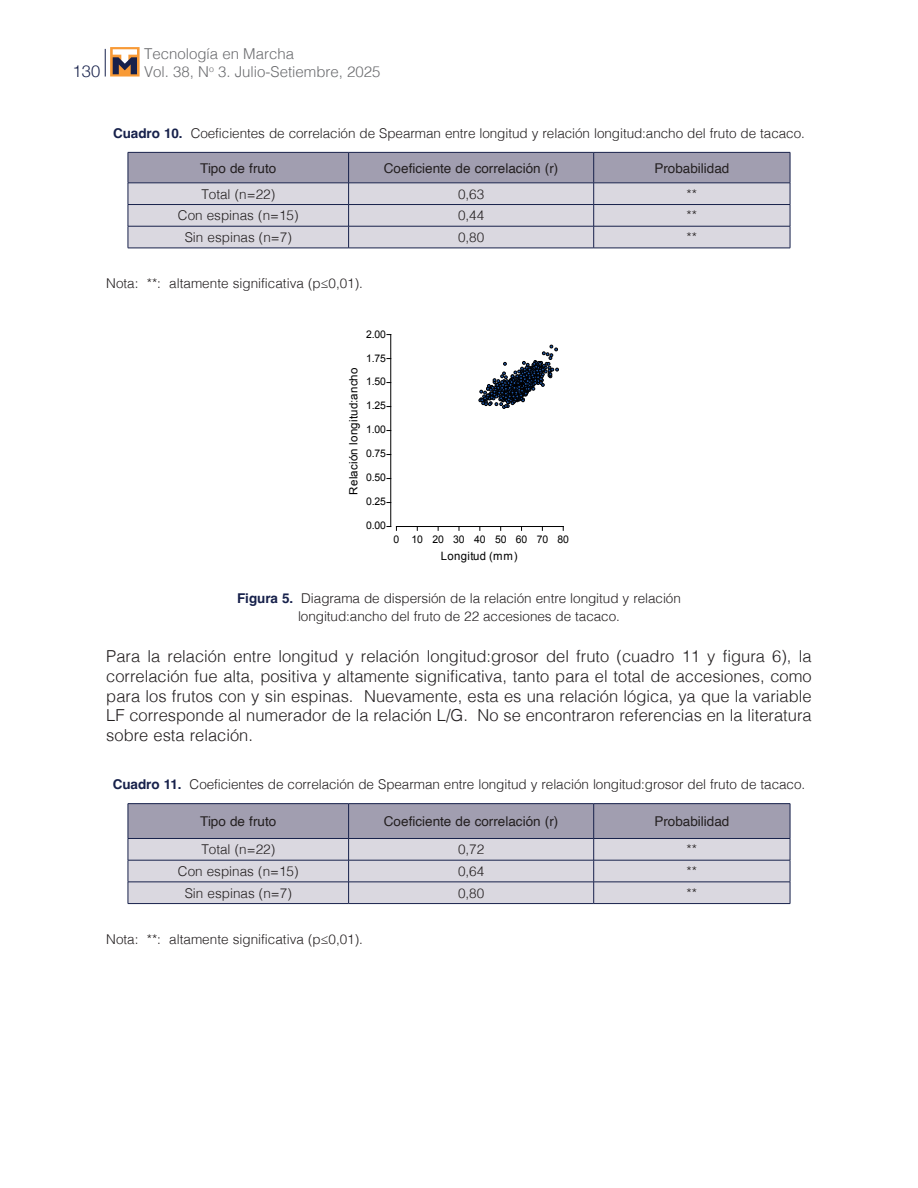
<style>
.page{position:relative;width:918px;height:1188px;background:#fff}
.page>*{position:absolute;margin:0;border:0;box-sizing:border-box;transform-origin:0 0}
.t1{font:300 16.5px/19.8px "Helvetica";color:#231f20;text-align:justify}
.t2{font:300 16.5px "Helvetica Neue";color:#17214b}
.t3{font:300 15px/18px "Helvetica";color:#6c6d70}
.t4{font:300 13.5px/18px "Helvetica";letter-spacing:-.005em;color:#231f20;text-align:center}
.t5{font:13.5px "Helvetica";color:#231f20}
.t6{font:11.55px "Arial";letter-spacing:.025em;color:#000001}
.t7{font:11.4px "Arial";letter-spacing:.025em;color:#000001}
.t8{font:10.5px "Arial";letter-spacing:-.01em;color:#000001}
.s1{font-weight:700;color:#17214b}
</style>
<div class="page">
<svg style="left:105px;top:49px;width:1px;height:28px"></svg>
<svg style="left:110px;top:47px;width:30px;height:30px"></svg>
<svg style="left:113px;top:49px;width:24px;height:25px"></svg>
<svg style="left:128px;top:152px;width:663px;height:96px"></svg>
<hr style="left:128px;top:248px;width:221px;height:1px;background:#17214b">
<hr style="left:349px;top:248px;width:245px;height:1px;background:#17214b">
<hr style="left:594px;top:248px;width:196px;height:1px;background:#17214b">
<hr style="left:396px;top:526px;width:167px;height:1px;background:#000001">
<hr style="left:390px;top:335px;width:1px;height:192px;background:#000001">
<svg style="left:478px;top:345px;width:81px;height:64px"></svg>
<hr style="left:128px;top:803px;width:221px;height:1px;background:#17214b">
<hr style="left:349px;top:803px;width:245px;height:1px;background:#17214b">
<hr style="left:594px;top:803px;width:196px;height:1px;background:#17214b">
<svg style="left:128px;top:804px;width:663px;height:99px"></svg>
<hr style="left:128px;top:903px;width:221px;height:1px;background:#17214b">
<hr style="left:349px;top:903px;width:245px;height:1px;background:#17214b">
<hr style="left:594px;top:903px;width:196px;height:1px;background:#17214b">
<p class="t2" style="left:73px;top:57px;width:29px">130</p>
<p class="t3" style="left:144px;top:43px;width:238px">Tecnología en Marcha<br>Vol. 38, N<sup>o</sup> 3. Julio-Setiembre, 2025</p>
<p class="t4" style="left:113px;top:123px;width:693px"><span class="s1">Cuadro 10.</span> Coeficientes de correlación de Spearman entre longitud y relación longitud:ancho del fruto de tacaco.</p>
<p class="t5" style="left:200px;top:158px;width:78px">Tipo de fruto</p>
<p class="t5" style="left:384px;top:158px;width:176px">Coeficiente de correlación (r)</p>
<p class="t5" style="left:654px;top:158px;width:77px">Probabilidad</p>
<p class="t4" style="left:201px;top:184px;width:75px">Total (n=22)</p>
<p class="t4" style="left:458px;top:184px;width:28px">0,63</p>
<p class="t4" style="left:687px;top:184px;width:12px">**</p>
<p class="t4" style="left:178px;top:205px;width:122px">Con espinas (n=15)</p>
<p class="t4" style="left:458px;top:205px;width:28px">0,44</p>
<p class="t4" style="left:687px;top:205px;width:12px">**</p>
<p class="t4" style="left:185px;top:227px;width:109px">Sin espinas (n=7)</p>
<p class="t4" style="left:458px;top:227px;width:28px">0,80</p>
<p class="t4" style="left:687px;top:227px;width:12px">**</p>
<p class="t4" style="left:106px;top:273px;width:258px">Nota: **: altamente significativa (p≤0,01).</p>
<p class="t8" style="left:366px;top:327px;width:22px">2.00</p>
<p class="t8" style="left:366px;top:351px;width:22px">1.75</p>
<p class="t7" style="left:346px;top:495px;width:129px;rotate:-90deg">Relación longitud:ancho</p>
<p class="t8" style="left:366px;top:375px;width:22px">1.50</p>
<p class="t8" style="left:366px;top:399px;width:22px">1.25</p>
<p class="t8" style="left:366px;top:423px;width:22px">1.00</p>
<p class="t8" style="left:366px;top:447px;width:22px">0.75</p>
<p class="t8" style="left:366px;top:471px;width:22px">0.50</p>
<p class="t8" style="left:366px;top:495px;width:22px">0.25</p>
<p class="t8" style="left:366px;top:519px;width:22px">0.00</p>
<p class="t8" style="left:394px;top:532px;width:177px">0 10 20 30 40 50 60 70 80</p>
<p class="t6" style="left:441px;top:549px;width:78px">Longitud (mm)</p>
<p class="t4" style="left:237px;top:588px;width:445px"><span class="s1">Figura 5.</span> Diagrama de dispersión de la relación entre longitud y relación longitud:ancho del fruto de 22 accesiones de tacaco.</p>
<p class="t1" style="left:106px;top:645px;width:707px">Para la relación entre longitud y relación longitud:grosor del fruto (cuadro 11 y figura 6), la correlación fue alta, positiva y altamente significativa, tanto para el total de accesiones, como para los frutos con y sin espinas. Nuevamente, esta es una relación lógica, ya que la variable LF corresponde al numerador de la relación L/G. No se encontraron referencias en la literatura sobre esta relación.</p>
<p class="t4" style="left:113px;top:774px;width:694px"><span class="s1">Cuadro 11.</span> Coeficientes de correlación de Spearman entre longitud y relación longitud:grosor del fruto de tacaco.</p>
<p class="t5" style="left:200px;top:811px;width:78px">Tipo de fruto</p>
<p class="t5" style="left:384px;top:811px;width:176px">Coeficiente de correlación (r)</p>
<p class="t5" style="left:654px;top:811px;width:77px">Probabilidad</p>
<p class="t4" style="left:201px;top:839px;width:75px">Total (n=22)</p>
<p class="t4" style="left:458px;top:839px;width:28px">0,72</p>
<p class="t4" style="left:687px;top:839px;width:12px">**</p>
<p class="t4" style="left:178px;top:861px;width:122px">Con espinas (n=15)</p>
<p class="t4" style="left:458px;top:861px;width:28px">0,64</p>
<p class="t4" style="left:687px;top:861px;width:12px">**</p>
<p class="t4" style="left:185px;top:883px;width:109px">Sin espinas (n=7)</p>
<p class="t4" style="left:458px;top:883px;width:28px">0,80</p>
<p class="t4" style="left:687px;top:883px;width:12px">**</p>
<p class="t4" style="left:106px;top:929px;width:258px">Nota: **: altamente significativa (p≤0,01).</p>
</div>
